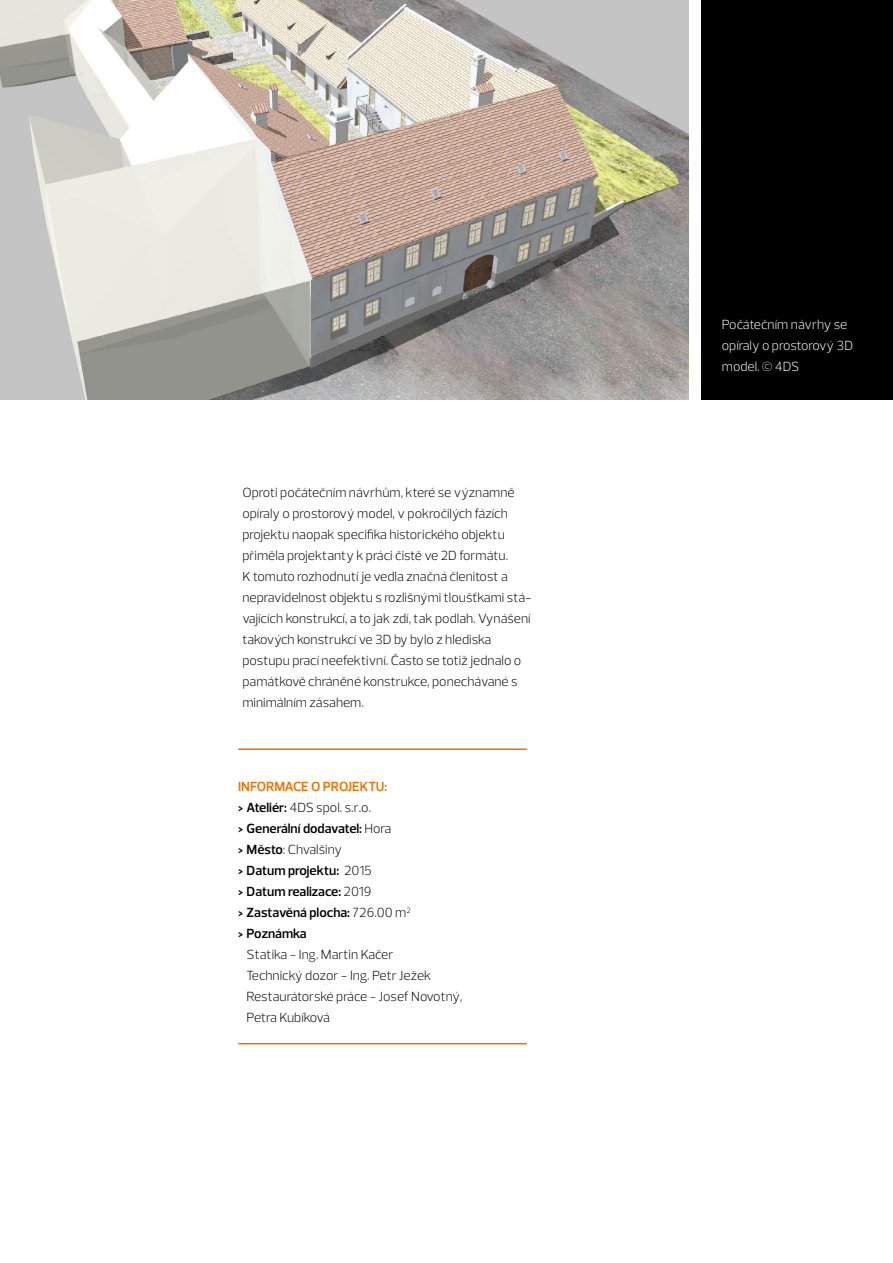
<style>
.page{position:relative;width:893px;height:1263px;background:#fff}
.page>*{position:absolute;margin:0;border:0;box-sizing:border-box;transform-origin:0 0}
.t1{font:300 13.5px/21px "Prelo";color:#000}
.t2{font:600 13.5px/21px "Prelo";color:#000}
.t3{font:300 13.5px/21px "Prelo";color:#fff}
.s1{color:#ee7100}
.s2{font-weight:300}
</style>
<div class="page">
<div style="left:702px;top:0;width:191px;height:400px;background:#000"></div>
<img style="left:0;top:0;width:689px;height:400px">
<hr style="left:238px;top:748px;width:289px;height:2px;background:#ee7100">
<hr style="left:238px;top:1043px;width:289px;height:1px;background:#ee7100">
<p class="t1" style="left:242px;top:482px;width:291px">Oproti počátečním návrhům, které se významně opíraly o prostorový model, v pokročilých fázích projektu naopak specifika historického objektu přiměla projektanty k práci čistě ve 2D formátu.<br>K tomuto rozhodnutí je vedla značná členitost a nepravidelnost objektu s rozlišnými tloušťkami stá&shy;vajících konstrukcí, a to jak zdí, tak podlah. Vynášení takových konstrukcí ve 3D by bylo z hlediska postupu prací neefektivní. Často se totiž jednalo o památkově chráněné konstrukce, ponechávané s minimálním zásahem.</p>
<p class="t2" style="left:238px;top:776px;width:174px"><span class="s1">INFORMACE O PROJEKTU:<br></span>&gt; Ateliér: <span class="s2">4DS spol. s.r.o.<br></span>&gt; Generální dodavatel: <span class="s2">Hora<br></span>&gt; Město<span class="s2">: Chvalšiny<br></span>&gt; Datum projektu: <span class="s2">2015<br></span>&gt; Datum realizace: <span class="s2">2019<br></span>&gt; Zastavěná plocha: <span class="s2">726.00 m</span><sup>2 </sup>&gt; Poznámka</p>
<p class="t1" style="left:247px;top:944px;width:217px">Statika - Ing. Martin Kačer<br>Technický dozor - Ing. Petr Ježek<br>Restaurátorské práce - Josef Novotný,<br>Petra Kubíková</p>
<p class="t3" style="left:722px;top:314px;width:133px">Počátečním návrhy se opíraly o prostorový 3D model. © 4DS</p>
</div>
